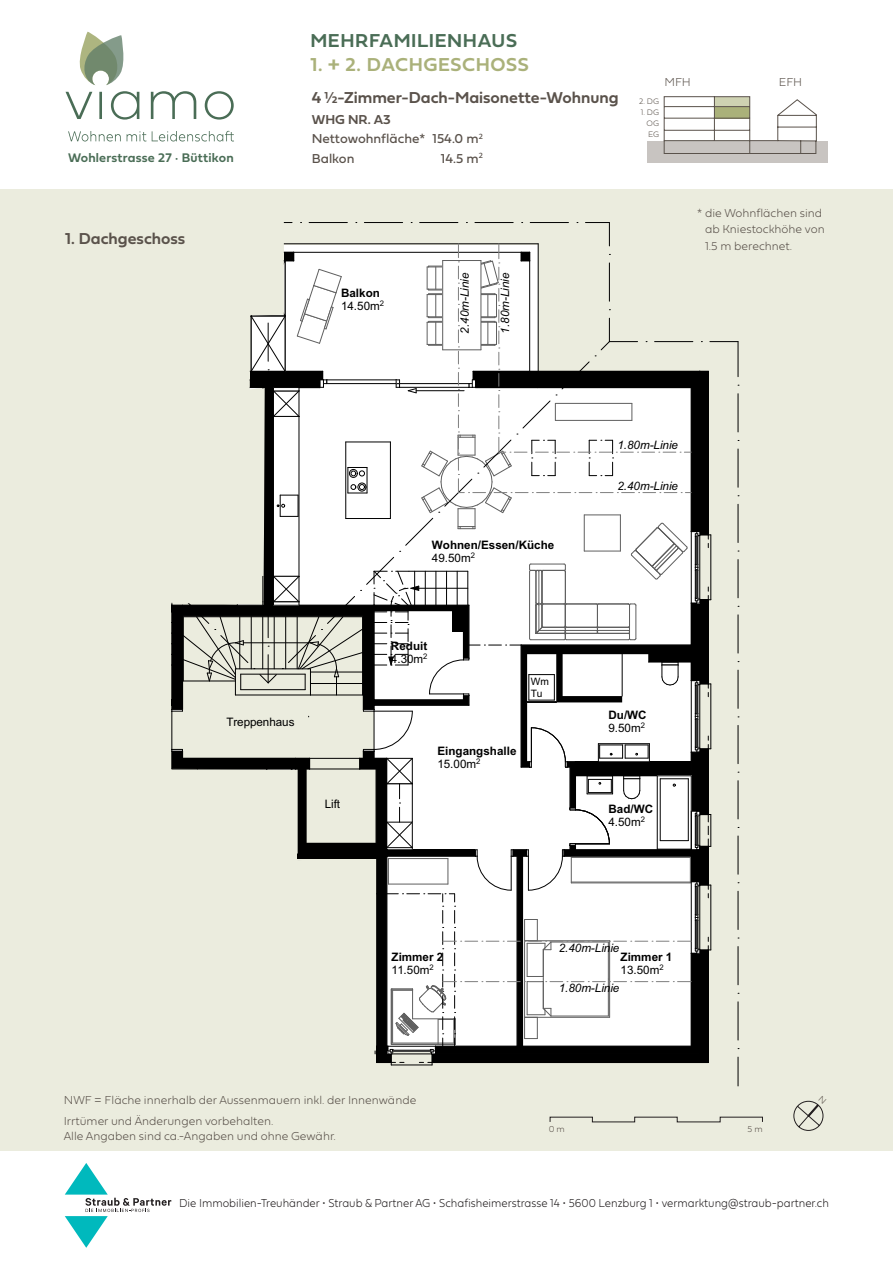
<style>
.page{position:relative;width:893px;height:1263px;background:#fff}
.page>*{position:absolute;margin:0;border:0;box-sizing:border-box;transform-origin:0 0}
.t1{font:19.5px "Fieldwork Geo Demibold";letter-spacing:.03em;color:#aab17a}
.t2{font:19.5px "Fieldwork Geo Demibold";letter-spacing:.03em;color:#4a6d56}
.t3{font:16.5px "Fieldwork Geo Demibold";color:#5a524b}
.t4{font:13.5px/19.5px "Fieldwork Geo Regular";color:#5a524b}
.t5{font:13.5px "Fieldwork Geo Demibold";color:#5a524b}
.t6{font:13.05px "Fieldwork Geo Demibold";letter-spacing:.015em;color:#4a6d56}
.t7{font:100 12px/16.5px "Fieldwork Geo";color:#5a524b}
.t8{font:100 12px "Fieldwork Geo";color:#231f20;scale:.91 1}
.t9{font:700 11.7px/13.4px "Arial";color:#000}
.t10{font:italic 11.7px "Arial";color:#000}
.t11{font:11.7px "Arial";letter-spacing:-.005em;color:#000}
.t12{font:10.2px/11.7px "Arial";color:#000}
.t13{font:100 9px "Fieldwork Geo";color:#5a524b}
.t14{font:100 8.25px/10.8px "Fieldwork Geo";color:#5a524b;text-align:justify}
.s1{font-weight:400}
</style>
<div class="page">
<div style="left:0;top:190px;width:893px;height:961px;background:#ebecde"></div>
<svg style="left:66px;top:91px;width:168px;height:29px"></svg>
<svg style="left:79px;top:32px;width:45px;height:53px"></svg>
<svg style="left:68px;top:131px;width:166px;height:10px"></svg>
<svg style="left:550px;top:1117px;width:213px;height:5px"></svg>
<svg style="left:65px;top:1163px;width:106px;height:85px"></svg>
<div style="left:647px;top:141px;width:181px;height:21px;background:#c8c4c1"></div>
<svg style="left:663px;top:96px;width:154px;height:58px"></svg>
<svg style="left:171px;top:222px;width:568px;height:864px"></svg>
<svg style="left:793px;top:1100px;width:31px;height:31px"></svg>
<p class="t6" style="left:68px;top:147px;width:167px">Wohlerstrasse 27 · Büttikon</p>
<h2 class="t3" style="left:65px;top:225px;width:122px">1. Dachgeschoss</h2>
<h1 class="t2" style="left:310px;top:26px;width:208px">MEHRFAMILIENHAUS</h1>
<h1 class="t1" style="left:310px;top:49px;width:220px">1. + 2. DACHGESCHOSS</h1>
<h2 class="t3" style="left:312px;top:84px;width:308px">4 ½-Zimmer-Dach-Maisonette-Wohnung</h2>
<p class="t5" style="left:312px;top:109px;width:81px">WHG NR. A3</p>
<p class="t4" style="left:312px;top:128px;width:172px">Nettowohnfläche* 154.0 m<sup>2<br></sup>Balkon</p>
<p class="t4" style="left:441px;top:148px;width:44px">14.5 m<sup>2</sup></p>
<p class="t9" style="left:341px;top:287px;width:45px">Balkon<br><span class="s1">14.50m</span><sup>2</sup></p>
<p class="t10" style="left:458px;top:334px;width:62px;rotate:-90deg">2.40m-Linie</p>
<p class="t10" style="left:498px;top:334px;width:62px;rotate:-90deg">1.80m-Linie</p>
<p class="t7" style="left:664px;top:73px;width:28px">MFH</p>
<p class="t7" style="left:779px;top:73px;width:25px">EFH</p>
<p class="t14" style="left:639px;top:96px;width:21px">2. DG</p>
<p class="t14" style="left:647px;top:106px;width:14px;text-indent:-6px">1. DG OG EG</p>
<p class="t7" style="left:705px;top:204px;width:121px;text-indent:-8px">* die Wohnflächen sind ab Kniestockhöhe von<br>1.5 m berechnet.</p>
<p class="t11" style="left:226px;top:717px;width:70px">Treppenhaus</p>
<p class="t11" style="left:325px;top:799px;width:17px">Lift</p>
<p class="t9" style="left:432px;top:539px;width:124px">Wohnen/Essen/Küche<br><span class="s1">49.50m</span><sup>2</sup></p>
<p class="t9" style="left:391px;top:640px;width:38px">Reduit<br><span class="s1">4.30m</span><sup>2</sup></p>
<p class="t12" style="left:531px;top:677px;width:20px">Wm<br>Tu</p>
<p class="t9" style="left:437px;top:745px;width:81px">Eingangshalle<br><span class="s1">15.00m</span><sup>2</sup></p>
<p class="t10" style="left:617px;top:438px;width:62px">1.80m-Linie</p>
<p class="t10" style="left:617px;top:479px;width:62px">2.40m-Linie</p>
<p class="t9" style="left:608px;top:709px;width:40px">Du/WC<br><span class="s1">9.50m</span><sup>2</sup></p>
<p class="t9" style="left:608px;top:803px;width:46px">Bad/WC<br><span class="s1">4.50m</span><sup>2</sup></p>
<p class="t9" style="left:392px;top:951px;width:53px">Zimmer 2<br><span class="s1">11.50m</span><sup>2</sup></p>
<p class="t10" style="left:559px;top:941px;width:62px">2.40m-Linie</p>
<p class="t9" style="left:621px;top:951px;width:53px">Zimmer 1<br><span class="s1">13.50m</span><sup>2</sup></p>
<p class="t10" style="left:559px;top:981px;width:62px">1.80m-Linie</p>
<p class="t7" style="left:64px;top:1089px;width:354px;line-height:21px">NWF = Fläche innerhalb der Aussenmauern inkl. der Innenwände<br>Irrtümer und Änderungen vorbehalten.</p>
<p class="t7" style="left:64px;top:1127px;width:274px">Alle Angaben sind ca.-Angaben und ohne Gewähr.</p>
<p class="t13" style="left:549px;top:1121px;width:18px">0 m</p>
<p class="t13" style="left:748px;top:1121px;width:17px">5 m</p>
<p class="t8" style="left:179px;top:1193px;width:716px">Die Immobilien-Treuhänder • Straub &amp; Partner AG • Schafisheimerstrasse 14 • 5600 Lenzburg 1 • vermarktung@straub-partner.ch</p>
</div>
